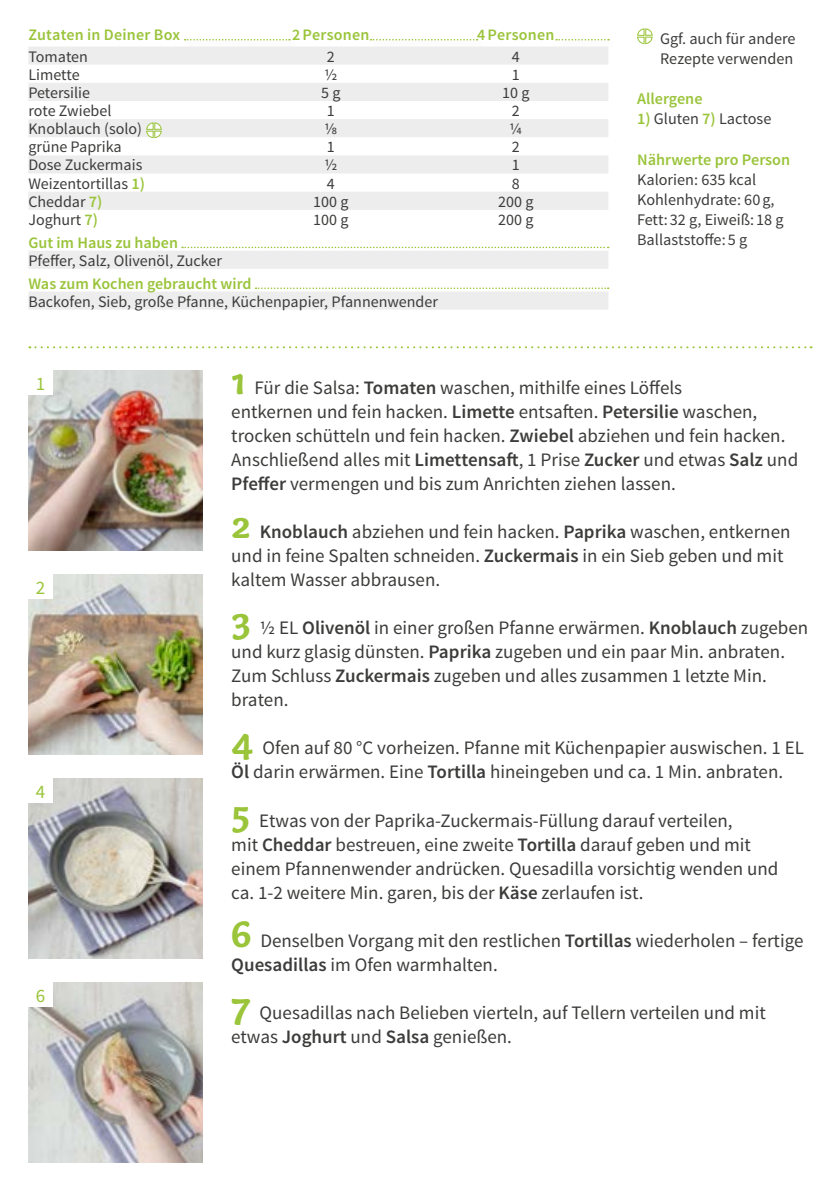
<style>
.page{position:relative;width:840px;height:1191px;background:#fff}
.page>*{position:absolute;margin:0;border:0;box-sizing:border-box;transform-origin:0 0}
.FRONT___BACK_Running{font:19px/24px "Source Sans Pro";color:#3c3c3b}
.BACK_Numbers_on_Phot{font:19px "Source Sans Pro";color:#9ac43a}
.BACK_Text_next_to_ta{font:16.2px/20.2px "Source Sans Pro";color:#3c3c3b}
.BACK_Text_next_to_ta-2{font:600 16.2px "Source Sans Pro";color:#9ac43a}
.BACK_Table_Content_L{font:16px "Source Sans Pro";color:#3c3c3b}
.BACK_Table_Content_L-2{font:600 16px "Source Sans Pro";color:#9ac43a}
.BACK_Table_Header_CE{font:600 16px "Source Sans Pro";letter-spacing:.015em;color:#9ac43a}
.BACK_Table_Content_C{font:16px "Source Sans Pro";color:#3c3c3b}
.s1{font-weight:600;font-size:16.2px;color:#9ac43a}
.s2{font-weight:600;color:#9ac43a}
.s3{font-family:"Capucine Basic";font-weight:700;font-size:40px;color:#9ac43a}
.s4{font-weight:600}
</style>
<div class="page">
<div style="left:553px;top:38px;width:65px;height:11px;background:#000;opacity:.2"></div>
<svg style="left:555px;top:39px;width:53px;height:1px"></svg>
<div style="left:182px;top:38px;width:117px;height:11px;background:#000;opacity:.2"></div>
<svg style="left:184px;top:39px;width:106px;height:1px"></svg>
<div style="left:368px;top:38px;width:118px;height:11px;background:#000;opacity:.2"></div>
<svg style="left:370px;top:39px;width:107px;height:1px"></svg>
<img style="left:28px;top:982px;width:175px;height:180px">
<img style="left:28px;top:778px;width:175px;height:180px">
<img style="left:28px;top:574px;width:175px;height:180px">
<img style="left:28px;top:370px;width:175px;height:180px">
<svg style="left:29px;top:346px;width:782px;height:2px"></svg>
<div style="left:28px;top:778px;width:24px;height:24px;background:#fff"></div>
<div style="left:28px;top:982px;width:24px;height:24px;background:#fff"></div>
<div style="left:28px;top:574px;width:24px;height:24px;background:#fff"></div>
<div style="left:28px;top:370px;width:24px;height:24px;background:#fff"></div>
<svg style="left:637px;top:28px;width:16px;height:17px"></svg>
<svg style="left:28px;top:46px;width:580px;height:55px"></svg>
<svg style="left:28px;top:119px;width:580px;height:191px"></svg>
<svg style="left:182px;top:247px;width:426px;height:1px"></svg>
<svg style="left:255px;top:287px;width:353px;height:2px"></svg>
<svg style="left:145px;top:122px;width:17px;height:17px"></svg>
<p class="BACK_Table_Header_CE" style="left:28px;top:25px;width:153px">Zutaten in Deiner Box</p>
<p class="BACK_Table_Header_CE" style="left:292px;top:25px;width:79px">2Personen</p>
<p class="BACK_Table_Header_CE" style="left:477px;top:25px;width:79px">4Personen</p>
<p class="BACK_Table_Content_L" style="left:28px;top:46px;width:61px">Tomaten</p>
<p class="BACK_Table_Content_C" style="left:327px;top:46px;width:9px">2</p>
<p class="BACK_Table_Content_C" style="left:511px;top:46px;width:9px">4</p>
<p class="BACK_Table_Content_L" style="left:28px;top:64px;width:53px">Limette</p>
<p class="BACK_Table_Content_C" style="left:324px;top:64px;width:14px">½</p>
<p class="BACK_Table_Content_C" style="left:511px;top:64px;width:9px">1</p>
<p class="BACK_Table_Content_L" style="left:28px;top:83px;width:63px">Petersilie</p>
<p class="BACK_Table_Content_C" style="left:321px;top:83px;width:21px">5 g</p>
<p class="BACK_Table_Content_C" style="left:502px;top:83px;width:29px">10 g</p>
<p class="BACK_Table_Content_L" style="left:28px;top:101px;width:85px">rote Zwiebel</p>
<p class="BACK_Table_Content_C" style="left:327px;top:101px;width:9px">1</p>
<p class="BACK_Table_Content_C" style="left:511px;top:101px;width:9px">2</p>
<p class="BACK_Table_Content_L" style="left:28px;top:119px;width:115px">Knoblauch (solo)</p>
<p class="BACK_Table_Content_C" style="left:324px;top:119px;width:14px">⅛</p>
<p class="BACK_Table_Content_C" style="left:509px;top:119px;width:14px">¼</p>
<p class="BACK_Table_Content_L" style="left:28px;top:137px;width:95px">grüne Paprika</p>
<p class="BACK_Table_Content_C" style="left:327px;top:137px;width:9px">1</p>
<p class="BACK_Table_Content_C" style="left:511px;top:137px;width:9px">2</p>
<p class="BACK_Table_Content_L" style="left:28px;top:155px;width:115px">Dose Zuckermais</p>
<p class="BACK_Table_Content_C" style="left:324px;top:155px;width:14px">½</p>
<p class="BACK_Table_Content_C" style="left:511px;top:155px;width:9px">1</p>
<p class="BACK_Table_Content_L" style="left:28px;top:173px;width:118px">Weizentortillas <span class="s1">1)</span></p>
<p class="BACK_Table_Content_C" style="left:327px;top:173px;width:9px">4</p>
<p class="BACK_Table_Content_C" style="left:511px;top:173px;width:9px">8</p>
<p class="BACK_Table_Content_L" style="left:28px;top:192px;width:76px">Cheddar <span class="s1">7)</span></p>
<p class="BACK_Table_Content_C" style="left:313px;top:191px;width:37px">100 g</p>
<p class="BACK_Table_Content_C" style="left:498px;top:191px;width:37px">200 g</p>
<p class="BACK_Table_Content_L" style="left:28px;top:210px;width:71px">Joghurt <span class="s1">7)</span></p>
<p class="BACK_Table_Content_C" style="left:313px;top:210px;width:37px">100 g</p>
<p class="BACK_Table_Content_C" style="left:498px;top:210px;width:37px">200 g</p>
<p class="BACK_Table_Content_L-2" style="left:28px;top:232px;width:151px">Gut im Haus zu haben</p>
<p class="BACK_Table_Content_L" style="left:28px;top:250px;width:195px">Pfeffer, Salz, Olivenöl, Zucker</p>
<p class="BACK_Table_Content_L-2" style="left:28px;top:273px;width:224px">Was zum Kochen gebraucht wird</p>
<p class="BACK_Table_Content_L" style="left:28px;top:291px;width:411px">Backofen, Sieb, große Pfanne, Küchenpapier, Pfannenwender</p>
<p class="BACK_Text_next_to_ta" style="left:659px;top:29px;width:137px">Ggf. auch für andere<br>Rezepte verwenden</p>
<p class="BACK_Text_next_to_ta-2" style="left:636px;top:88px;width:67px">Allergene</p>
<p class="BACK_Text_next_to_ta" style="left:636px;top:109px;width:136px"><span class="s2">1)</span> Gluten <span class="s2">7)</span> Lactose</p>
<p class="BACK_Text_next_to_ta-2" style="left:636px;top:149px;width:154px">Nährwerte pro Person</p>
<p class="BACK_Text_next_to_ta" style="left:636px;top:170px;width:120px">Kalorien: 635 kcal</p>
<p class="BACK_Text_next_to_ta" style="left:636px;top:190px;width:148px">Kohlenhydrate: 60g,<br>Fett: 32 g, Eiweiß: 18 g</p>
<p class="BACK_Text_next_to_ta" style="left:636px;top:230px;width:111px">Ballaststoffe: 5 g</p>
<p class="BACK_Numbers_on_Phot" style="left:36px;top:371px;width:11px">1</p>
<p class="FRONT___BACK_Running" style="left:231px;top:376px;width:452px"><span class="s3">1</span> Für die Salsa: <span class="s4">Tomaten</span> waschen, mithilfe eines Löffels</p>
<p class="FRONT___BACK_Running" style="left:231px;top:400px;width:568px">entkernen und fein hacken. <span class="s4">Limette</span> entsaften. <span class="s4">Petersilie</span> waschen, trocken schütteln und fein hacken. <span class="s4">Zwiebel</span> abziehen und fein hacken.<br>Anschließend alles mit <span class="s4">Limettensaft</span>, 1 Prise <span class="s4">Zucker</span> und etwas <span class="s4">Salz</span> und <span class="s4">Pfeffer</span> vermengen und bis zum Anrichten ziehen lassen.</p>
<p class="FRONT___BACK_Running" style="left:231px;top:520px;width:560px"><span class="s3">2</span> <span class="s4">Knoblauch</span> abziehen und fein hacken. <span class="s4">Paprika</span> waschen, entkernen und in feine Spalten schneiden. <span class="s4">Zuckermais</span> in ein Sieb geben und mit kaltem Wasser abbrausen.</p>
<p class="FRONT___BACK_Running" style="left:231px;top:616px;width:578px"><span class="s3">3</span> ½ EL <span class="s4">Olivenöl</span> in einer großen Pfanne erwärmen. <span class="s4">Knoblauch</span> zugeben und kurz glasig dünsten. <span class="s4">Paprika</span> zugeben und ein paar Min. anbraten.<br>Zum Schluss <span class="s4">Zuckermais</span> zugeben und alles zusammen 1 letzte Min. braten.</p>
<p class="FRONT___BACK_Running" style="left:231px;top:736px;width:574px"><span class="s3">4</span> Ofen auf 80 °C vorheizen. Pfanne mit Küchenpapier auswischen. 1 EL<br><span class="s4">Öl</span> darin erwärmen. Eine <span class="s4">Tortilla</span> hineingeben und ca. 1 Min. anbraten.</p>
<p class="FRONT___BACK_Running" style="left:231px;top:808px;width:548px"><span class="s3">5</span> Etwas von der Paprika-Zuckermais-Füllung darauf verteilen,<br>mit <span class="s4">Cheddar</span> bestreuen, eine zweite <span class="s4">Tortilla</span> darauf geben und mit einem Pfannenwender andrücken. Quesadilla vorsichtig wenden und ca. 1-2 weitere Min. garen, bis der <span class="s4">Käse</span> zerlaufen ist.</p>
<p class="FRONT___BACK_Running" style="left:231px;top:928px;width:573px"><span class="s3">6</span> Denselben Vorgang mit den restlichen <span class="s4">Tortillas</span> wiederholen – fertige<br><span class="s4">Quesadillas</span> im Ofen warmhalten.</p>
<p class="FRONT___BACK_Running" style="left:231px;top:1000px;width:535px"><span class="s3">7</span> Quesadillas nach Belieben vierteln, auf Tellern verteilen und mit etwas <span class="s4">Joghurt</span> und <span class="s4">Salsa</span> genießen.</p>
<p class="BACK_Numbers_on_Phot" style="left:36px;top:575px;width:11px">2</p>
<p class="BACK_Numbers_on_Phot" style="left:36px;top:779px;width:11px">4</p>
<p class="BACK_Numbers_on_Phot" style="left:36px;top:983px;width:11px">6</p>
</div>
